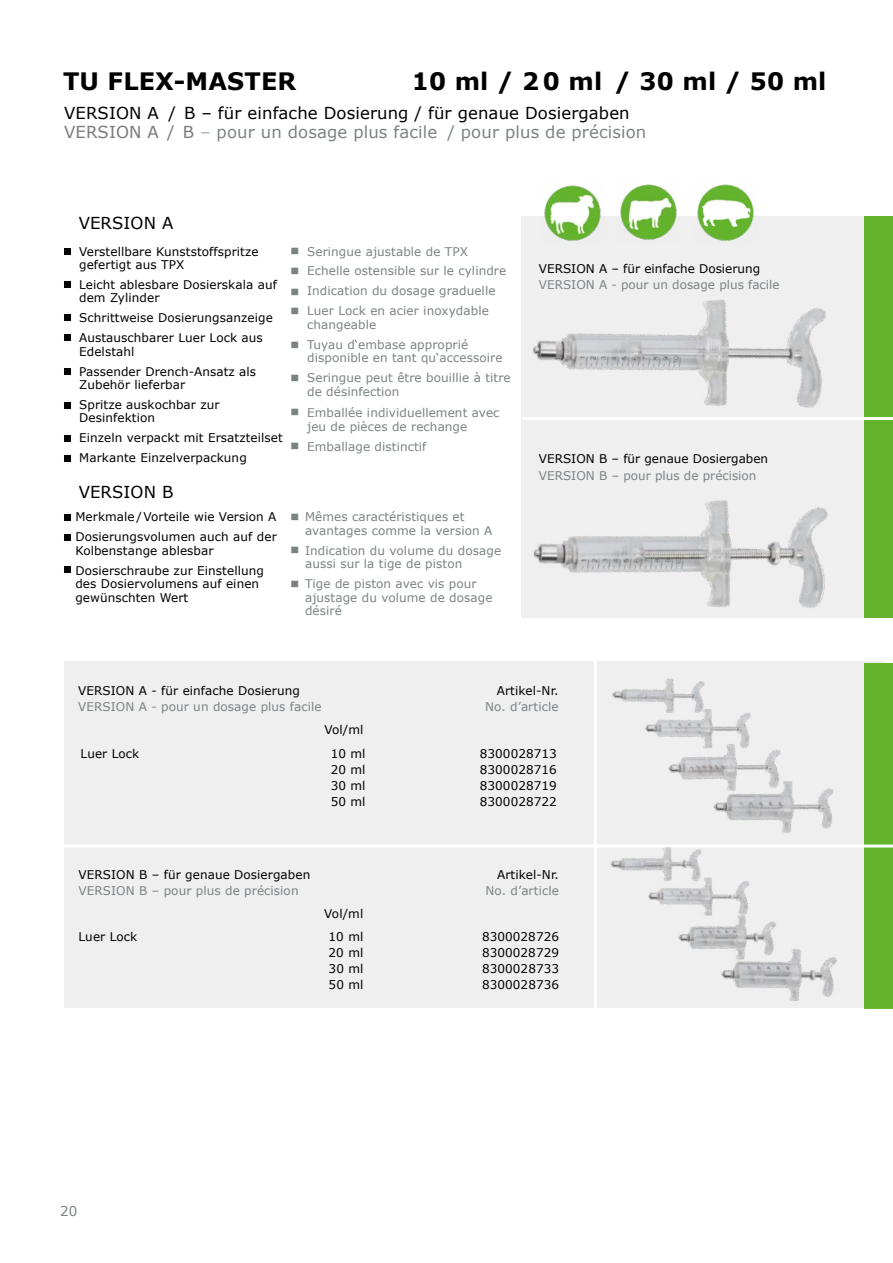
<style>
.page{position:relative;width:893px;height:1263px;background:#fff}
.page>*{position:absolute;margin:0;border:0;box-sizing:border-box;transform-origin:0 0}
.t1{font:700 24px "Verdana";letter-spacing:.005em;color:#000}
.t2{font:16.5px/19.8px "Verdana";letter-spacing:.005em;color:#000}
.t3{font:13.5px "Verdana";color:#7c8282}
.t4{font:12px/20px "Verdana";letter-spacing:.005em;color:#000}
.t5{font:12px/13.5px "Verdana";letter-spacing:.005em;color:#7c8282}
.t6{font:11.1px "Wingdings";color:#7c8282;scale:1.06 1}
.s1{color:#7b7b7a}
.s2{color:#aab0b0}
.s3{color:#7c8282}
</style>
<div class="page">
<div style="left:64px;top:661px;width:821px;height:347px;background:#efeff0"></div>
<div style="left:865px;top:662px;width:28px;height:348px;background:#64b32c"></div>
<hr style="left:56px;top:1009px;width:837px;height:3px;background:#fff">
<hr style="left:594px;top:652px;width:3px;height:360px;background:#fff">
<hr style="left:58px;top:844px;width:835px;height:3px;background:#fff">
<img style="left:647px;top:722px;width:134px;height:58px">
<img style="left:697px;top:756px;width:176px;height:131px">
<img style="left:610px;top:804px;width:119px;height:67px">
<img style="left:623px;top:827px;width:157px;height:74px">
<img style="left:814px;top:899px;width:51px;height:110px">
<img style="left:521px;top:232px;width:344px;height:127px">
<img style="left:521px;top:359px;width:372px;height:363px">
<img style="left:658px;top:873px;width:156px;height:128px">
<div style="left:64px;top:248px;width:7px;height:7px;background:#000"></div>
<div style="left:64px;top:281px;width:7px;height:7px;background:#000"></div>
<div style="left:64px;top:314px;width:7px;height:7px;background:#000"></div>
<div style="left:64px;top:335px;width:7px;height:6px;background:#000"></div>
<div style="left:64px;top:369px;width:7px;height:6px;background:#000"></div>
<div style="left:64px;top:402px;width:7px;height:6px;background:#000"></div>
<div style="left:64px;top:435px;width:7px;height:6px;background:#000"></div>
<div style="left:64px;top:455px;width:7px;height:7px;background:#000"></div>
<div style="left:64px;top:514px;width:7px;height:6px;background:#000"></div>
<div style="left:64px;top:567px;width:7px;height:6px;background:#000"></div>
<div style="left:64px;top:534px;width:7px;height:6px;background:#000"></div>
<img style="left:541px;top:185px;width:64px;height:60px">
<img style="left:693px;top:184px;width:64px;height:61px">
<img style="left:616px;top:184px;width:64px;height:60px">
<div style="left:865px;top:216px;width:28px;height:402px;background:#64b32c"></div>
<hr style="left:521px;top:417px;width:372px;height:3px;background:#fff">
<h1 class="t1" style="left:63px;top:64px;width:235px">TU FLEX-MASTER</h1>
<h1 class="t1" style="left:412px;top:64px;width:416px">10 ml / 2 0 ml / 30 ml / 50 ml</h1>
<h2 class="t2" style="left:64px;top:103px;width:584px">VERSION A / B – für einfache Dosierung / für genaue Dosiergaben<br><span class="s1">VERSION A / B</span> <span class="s2">–</span> <span class="s3">pour un dosage plus facile / pour plus de précision</span></h2>
<h2 class="t2" style="left:79px;top:213px;width:96px">VERSION A</h2>
<p class="t4" style="left:79px;top:244px;width:181px;line-height:13.5px">Verstellbare Kunststoffspritze gefertigt aus TPX</p>
<p class="t4" style="left:79px;top:278px;width:199px;line-height:13.5px">Leicht ablesbare Dosierskala auf dem Zylinder</p>
<p class="t4" style="left:79px;top:308px;width:195px">Schrittweise Dosierungsanzeige<br>Austauschbarer Luer Lock aus</p>
<p class="t4" style="left:79px;top:341px;width:178px">Edelstahl<br>Passender Drench-Ansatz als</p>
<p class="t4" style="left:79px;top:375px;width:142px">Zubehör lieferbar<br>Spritze auskochbar zur</p>
<p class="t4" style="left:79px;top:408px;width:205px">Desinfektion<br>Einzeln verpackt mit Ersatzteilset<br>Markante Einzelverpackung</p>
<h2 class="t2" style="left:79px;top:481px;width:96px">VERSION B</h2>
<p class="t4" style="left:75px;top:507px;width:203px">Merkmale/Vorteile wie Version A<br>Dosierungsvolumen auch auf der</p>
<p class="t4" style="left:75px;top:540px;width:190px">Kolbenstange ablesbar<br>Dosierschraube zur Einstellung</p>
<p class="t4" style="left:75px;top:577px;width:185px;line-height:13.5px">des Dosiervolumens auf einen gewünschten Wert</p>
<p class="t6" style="left:290px;top:245px;width:10px">■</p>
<p class="t6" style="left:290px;top:286px;width:10px">■</p>
<p class="t6" style="left:290px;top:265px;width:10px">■</p>
<p class="t6" style="left:290px;top:305px;width:10px">■</p>
<p class="t6" style="left:290px;top:339px;width:10px">■</p>
<p class="t6" style="left:290px;top:372px;width:10px">■</p>
<p class="t6" style="left:290px;top:406px;width:10px">■</p>
<p class="t6" style="left:290px;top:440px;width:10px">■</p>
<p class="t5" style="left:307px;top:241px;width:201px;line-height:20px">Seringue ajustable de TPX<br>Echelle ostensible sur le cylindre<br>Indication du dosage graduelle<br>Luer Lock en acier inoxydable</p>
<p class="t5" style="left:307px;top:314px;width:163px;line-height:20px">changeable<br>Tuyau d‘embase approprié</p>
<p class="t5" style="left:307px;top:351px;width:197px">disponible en tant qu‘accessoire</p>
<p class="t5" style="left:307px;top:371px;width:205px">Seringue peut être bouillie à titre de désinfection</p>
<p class="t5" style="left:307px;top:406px;width:194px">Emballée individuellement avec jeu de pièces de rechange</p>
<p class="t5" style="left:307px;top:439px;width:121px">Emballage distinctif</p>
<p class="t5" style="left:305px;top:510px;width:189px">Mêmes caractéristiques et avantages comme la version A</p>
<p class="t5" style="left:305px;top:543px;width:198px">Indication du volume du dosage aussi sur la tige de piston</p>
<p class="t5" style="left:305px;top:577px;width:189px">Tige de piston avec vis pour ajustage du volume de dosage désiré</p>
<p class="t6" style="left:290px;top:511px;width:10px">■</p>
<p class="t6" style="left:290px;top:544px;width:10px">■</p>
<p class="t6" style="left:290px;top:578px;width:10px">■</p>
<p class="t4" style="left:539px;top:258px;width:223px">VERSION A – für einfache Dosierung</p>
<p class="t5" style="left:539px;top:278px;width:242px">VERSION A - pour un dosage plus facile</p>
<p class="t4" style="left:539px;top:449px;width:231px">VERSION B – für genaue Dosiergaben</p>
<p class="t5" style="left:539px;top:468px;width:219px">VERSION B – pour plus de précision</p>
<p class="t4" style="left:78px;top:680px;width:223px">VERSION A - für einfache Dosierung</p>
<p class="t4" style="left:497px;top:680px;width:63px">Artikel-Nr.</p>
<p class="t5" style="left:78px;top:700px;width:245px">VERSION A - pour un dosage plus facile</p>
<p class="t5" style="left:485px;top:700px;width:75px">No. d’article</p>
<p class="t4" style="left:325px;top:719px;width:41px">Vol/ml</p>
<p class="t4" style="left:81px;top:743px;width:60px">Luer Lock</p>
<p class="t4" style="left:331px;top:743px;width:36px">10 ml</p>
<p class="t4" style="left:480px;top:743px;width:79px">8300028713</p>
<p class="t4" style="left:331px;top:759px;width:36px">20 ml</p>
<p class="t4" style="left:480px;top:759px;width:79px">8300028716</p>
<p class="t4" style="left:331px;top:776px;width:36px">30 ml</p>
<p class="t4" style="left:480px;top:776px;width:79px">8300028719</p>
<p class="t4" style="left:331px;top:792px;width:36px">50 ml</p>
<p class="t4" style="left:480px;top:792px;width:79px">8300028722</p>
<p class="t4" style="left:78px;top:864px;width:233px">VERSION B – für genaue Dosiergaben</p>
<p class="t4" style="left:497px;top:864px;width:63px">Artikel-Nr.</p>
<p class="t5" style="left:78px;top:884px;width:222px">VERSION B – pour plus de précision</p>
<p class="t5" style="left:485px;top:884px;width:75px">No. d’article</p>
<p class="t4" style="left:324px;top:903px;width:41px">Vol/ml</p>
<p class="t4" style="left:79px;top:926px;width:60px">Luer Lock</p>
<p class="t4" style="left:329px;top:926px;width:36px">10 ml</p>
<p class="t4" style="left:482px;top:926px;width:79px">8300028726</p>
<p class="t4" style="left:329px;top:942px;width:36px">20 ml</p>
<p class="t4" style="left:482px;top:942px;width:79px">8300028729</p>
<p class="t4" style="left:329px;top:958px;width:36px">30 ml</p>
<p class="t4" style="left:482px;top:958px;width:79px">8300028733</p>
<p class="t4" style="left:329px;top:975px;width:36px">50 ml</p>
<p class="t4" style="left:482px;top:975px;width:79px">8300028736</p>
<p class="t3" style="left:60px;top:1202px;width:19px">20</p>
</div>
